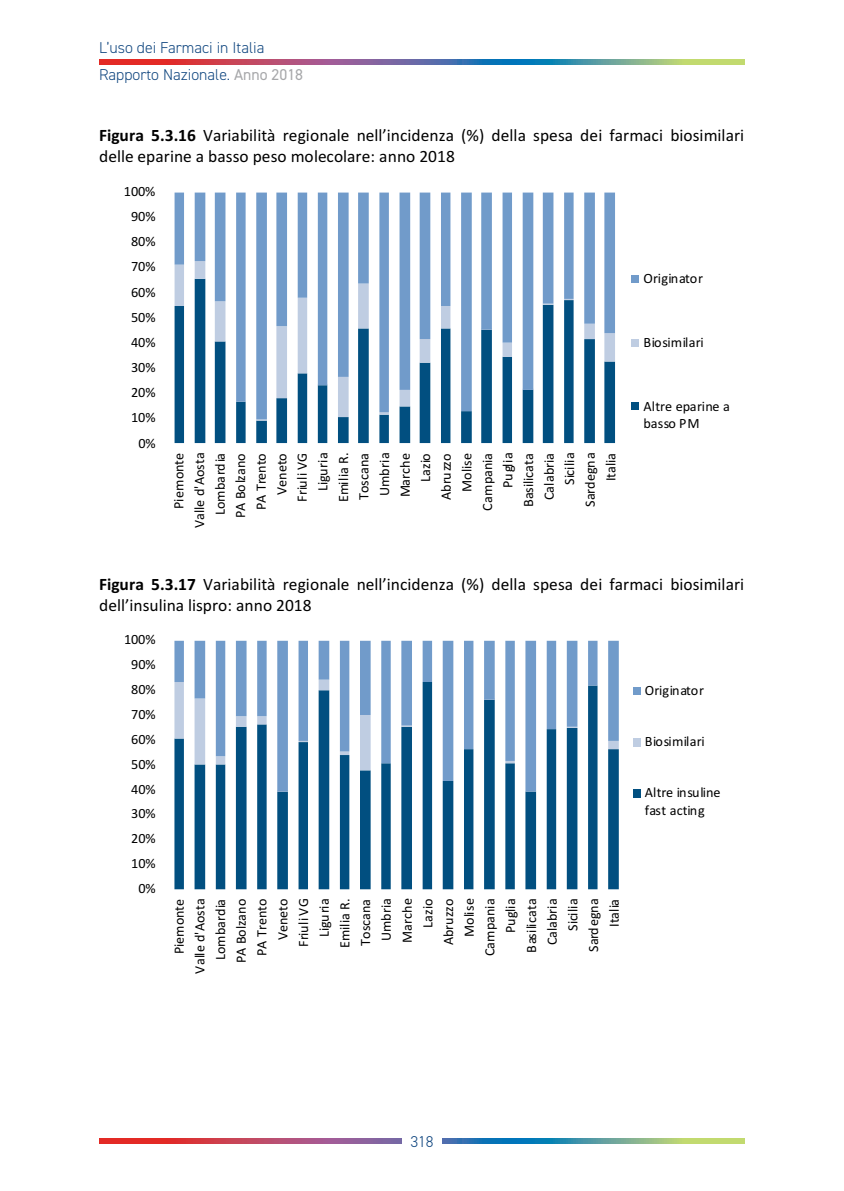
<style>
.page{position:relative;width:844px;height:1191px;background:#fff}
.page>*{position:absolute;margin:0;border:0;box-sizing:border-box;transform-origin:0 0}
.t1{font:17.5px/21.3px "Calibri";color:#000}
.t2{font:300 15.75px/27.3px "DIN2014";color:#114780}
.t3{font:14.17px/20.5px "Calibri";color:#000;text-align:right}
.t4{font:14.17px "Calibri";letter-spacing:.02em;color:#000}
.s1{font-weight:400;color:#a7a8aa}
.s2{font-weight:700}
</style>
<div class="page">
<svg style="left:174px;top:420px;width:441px;height:23px"></svg>
<svg style="left:174px;top:192px;width:441px;height:227px"></svg>
<div style="left:631px;top:275px;width:7px;height:7px;background:#719bca"></div>
<div style="left:631px;top:339px;width:7px;height:7px;background:#bfcde2"></div>
<div style="left:631px;top:403px;width:7px;height:7px;background:#014f80"></div>
<svg style="left:174px;top:791px;width:444px;height:98px"></svg>
<svg style="left:174px;top:641px;width:444px;height:150px"></svg>
<div style="left:632px;top:688px;width:8px;height:7px;background:#719bca"></div>
<div style="left:632px;top:738px;width:8px;height:9px;background:#bfcde2"></div>
<div style="left:632px;top:789px;width:8px;height:8px;background:#014f80"></div>
<svg style="left:99px;top:1138px;width:645px;height:5px"></svg>
<div style="left:402px;top:1131px;width:39px;height:20px;background:#fff"></div>
<svg style="left:99px;top:60px;width:645px;height:4px"></svg>
<p class="t2" style="left:99px;top:35px;width:205px">L’uso dei Farmaci in Italia<br>Rapporto Nazionale. <span class="s1">Anno 2018</span></p>
<p class="t1" style="left:99px;top:124px;width:646px"><span class="s2">Figura 5.3.16</span> Variabilità regionale nell’incidenza (%) della spesa dei farmaci biosimilari delle eparine a basso peso molecolare: anno 2018</p>
<p class="t3" style="left:124px;top:181px;width:33px">100%</p>
<p class="t3" style="left:131px;top:206px;width:26px">90%</p>
<p class="t3" style="left:131px;top:231px;width:26px">80%</p>
<p class="t3" style="left:131px;top:256px;width:26px">70%</p>
<p class="t3" style="left:131px;top:281px;width:26px">60%</p>
<p class="t3" style="left:131px;top:306px;width:26px">50%</p>
<p class="t3" style="left:131px;top:331px;width:26px">40%</p>
<p class="t3" style="left:131px;top:357px;width:26px">30%</p>
<p class="t3" style="left:131px;top:382px;width:26px">20%</p>
<p class="t3" style="left:131px;top:407px;width:26px">10%</p>
<p class="t3" style="left:138px;top:432px;width:19px">0%</p>
<p class="t3" style="left:168px;top:528px;width:77px;rotate:-90deg">Piemonte<br>Valle d'Aosta<br>Lombardia<br>PA Bolzano<br>PA Trento<br>Veneto<br>Friuli VG<br>Liguria<br>Emilia R.<br>Toscana<br>Umbria<br>Marche<br>Lazio<br>Abruzzo<br>Molise<br>Campania<br>Puglia<br>Basilicata<br>Calabria<br>Sicilia<br>Sardegna<br>Italia</p>
<p class="t3" style="left:643px;top:268px;width:61px">Originator</p>
<p class="t4" style="left:643px;top:332px;width:62px">Biosimilari</p>
<p class="t3" style="left:643px;top:397px;width:88px;line-height:17.3px;text-align:left">Altre eparine a basso PM</p>
<p class="t1" style="left:99px;top:572px;width:646px"><span class="s2">Figura 5.3.17</span> Variabilità regionale nell’incidenza (%) della spesa dei farmaci biosimilari dell’insulina lispro: anno 2018</p>
<p class="t3" style="left:124px;top:629px;width:33px">100%</p>
<p class="t3" style="left:131px;top:653px;width:26px">90%</p>
<p class="t3" style="left:131px;top:678px;width:26px">80%</p>
<p class="t3" style="left:131px;top:703px;width:26px">70%</p>
<p class="t3" style="left:131px;top:728px;width:26px">60%</p>
<p class="t3" style="left:131px;top:753px;width:26px">50%</p>
<p class="t3" style="left:131px;top:778px;width:26px">40%</p>
<p class="t3" style="left:131px;top:803px;width:26px">30%</p>
<p class="t3" style="left:131px;top:828px;width:26px">20%</p>
<p class="t3" style="left:131px;top:853px;width:26px">10%</p>
<p class="t3" style="left:138px;top:878px;width:19px">0%</p>
<p class="t3" style="left:168px;top:973px;width:77px;rotate:-90deg">Piemonte<br>Valle d'Aosta<br>Lombardia<br>PA Bolzano<br>PA Trento<br>Veneto<br>Friuli VG<br>Liguria<br>Emilia R.<br>Toscana<br>Umbria<br>Marche<br>Lazio<br>Abruzzo<br>Molise<br>Campania<br>Puglia<br>Basilicata<br>Calabria<br>Sicilia<br>Sardegna<br>Italia</p>
<p class="t3" style="left:644px;top:680px;width:61px">Originator</p>
<p class="t4" style="left:644px;top:731px;width:61px">Biosimilari</p>
<p class="t3" style="left:644px;top:783px;width:77px;line-height:17.3px;text-align:left">Altre insuline fast acting</p>
<p class="t2" style="left:410px;top:1129px;width:25px">318</p>
</div>
